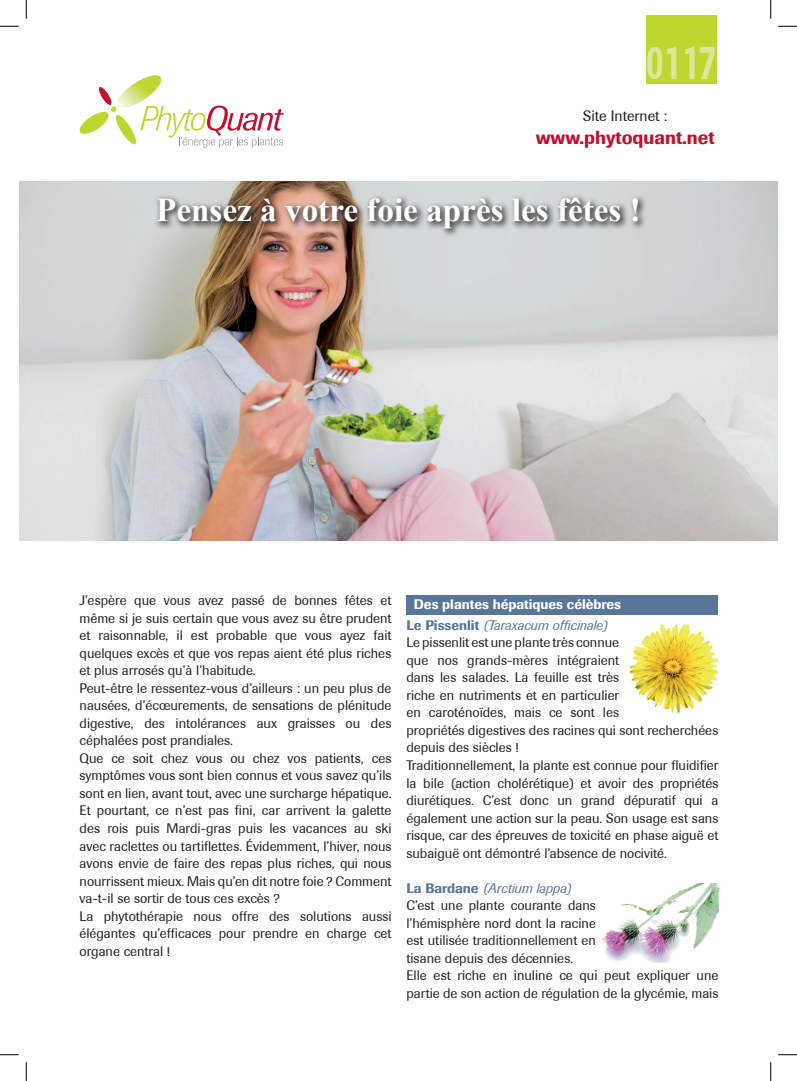
<style>
.page{position:relative;width:797px;height:1081px;background:#fff}
.page>*{position:absolute;margin:0;border:0;box-sizing:border-box;transform-origin:0 0}
.t1{font:500 50.25px "Berthold Imago";color:#dde799;scale:.6 1}
.t2{font:700 33.12px "Times New Roman";color:#fff}
.t3{font:500 18.75px "Berthold Imago";color:#c3102e}
.t4{font:15px "Berthold Imago";color:#231f20}
.t5{font:13.75px/17.5px "Berthold Imago";color:#231f20}
.t6{font:500 13.75px/21.2px "Berthold Imago";color:#fff}
.s1{color:#58769a}
.s2{font-weight:400;font-style:italic;color:#58769a}
.s3{font-weight:500;color:#58769a}
.s4{font-style:italic;color:#58769a}
</style>
<div class="page">
<svg style="left:79px;top:75px;width:205px;height:73px"></svg>
<div style="left:645px;top:16px;width:71px;height:68px;background:#bed630"></div>
<div style="left:406px;top:595px;width:312px;height:19px;background:#58769a"></div>
<img style="left:19px;top:181px;width:758px;height:359px">
<div style="left:153px;top:193px;width:494px;height:44px;background:#231f20;opacity:.75"></div>
<img style="left:629px;top:624px;width:90px;height:90px">
<img style="left:601px;top:883px;width:120px;height:79px">
<svg style="left:0;top:25px;width:19px;height:2px"></svg>
<svg style="left:778px;top:25px;width:19px;height:2px"></svg>
<svg style="left:0;top:1054px;width:19px;height:1px"></svg>
<svg style="left:778px;top:1054px;width:19px;height:1px"></svg>
<svg style="left:25px;top:0;width:2px;height:19px"></svg>
<svg style="left:25px;top:1062px;width:2px;height:18px"></svg>
<svg style="left:770px;top:0;width:1px;height:19px"></svg>
<svg style="left:770px;top:1062px;width:1px;height:18px"></svg>
<h1 class="t1" style="left:646px;top:31px;width:118px">0117</h1>
<p class="t4" style="left:583px;top:107px;width:85px">Site Internet :</p>
<h3 class="t3" style="left:535px;top:126px;width:180px">www.phytoquant.net</h3>
<h2 class="t2" style="left:156px;top:187px;width:486px">Pensez à votre foie après les fêtes !</h2>
<p class="t5" style="left:80px;top:591px;width:313px">J’espère que vous avez passé de bonnes fêtes et même si je suis certain que vous avez su être prudent et raisonnable, il est probable que vous ayez fait quelques excès et que vos repas aient été plus riches et plus arrosés qu’à l’habitude.<br>Peut-être le ressentez-vous d’ailleurs : un peu plus de nausées, d’écœurements, de sensations de plénitude digestive, des intolérances aux graisses ou des céphalées post prandiales.<br>Que ce soit chez vous ou chez vos patients, ces symptômes vous sont bien connus et vous savez qu’ils sont en lien, avant tout, avec une surcharge hépatique.<br>Et pourtant, ce n’est pas fini, car arrivent la galette des rois puis Mardi-gras puis les vacances au ski avec raclettes ou tartiflettes. Évidemment, l’hiver, nous avons envie de faire des repas plus riches, qui nous nourrissent mieux. Mais qu’en dit notre foie ? Comment va-t-il se sortir de tous ces excès ?<br>La phytothérapie nous offre des solutions aussi élégantes qu’efficaces pour prendre en charge cet organe central !</p>
<p class="t6" style="left:406px;top:593px;width:216px;text-indent:7px">Des plantes hépatiques célèbres<br><span class="s1">Le Pissenlit</span> <span class="s2">(Taraxacum officinale)</span></p>
<p class="t5" style="left:406px;top:633px;width:313px">Le pissenlit est une plante très connue<br>que nos grands-mères intégraient<br>dans les salades. La feuille est très<br>riche en nutriments et en particulier<br>en caroténoïdes, mais ce sont les<br>propriétés digestives des racines qui sont recherchées depuis des siècles !<br>Traditionnellement, la plante est connue pour fluidifier la bile (action cholérétique) et avoir des propriétés diurétiques. C’est donc un grand dépuratif qui a également une action sur la peau. Son usage est sans risque, car des épreuves de toxicité en phase aiguë et subaiguë ont démontré l’absence de nocivité.</p>
<p class="t5" style="left:406px;top:878px;width:313px"><span class="s3">La Bardane</span> <span class="s4">(Arctium lappa)<br></span>C’est une plante courante dans<br>l’hémisphère nord dont la racine<br>est utilisée traditionnellement en<br>tisane depuis des décennies.<br>Elle est riche en inuline ce qui peut expliquer une partie de son action de régulation de la glycémie, mais</p>
</div>
